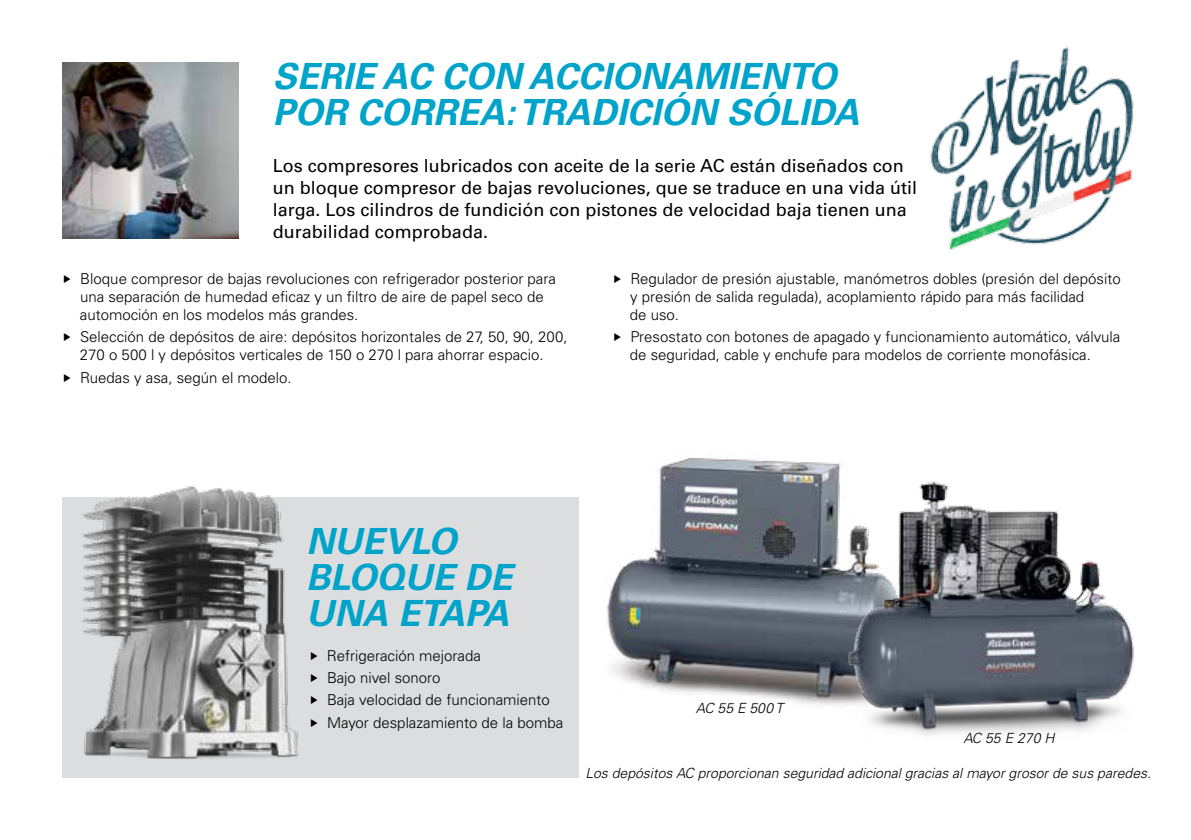
<style>
.page{position:relative;width:1191px;height:840px;background:#fff}
.page>*{position:absolute;margin:0;border:0;box-sizing:border-box;transform-origin:0 0}
.t1{font:italic 700 36px/36px "Univers LT Std";color:#00a3c9}
.t2{font:18px/22px "Univers LT Std";color:#000}
.t3{font:300 15px/18px "Univers LT Std";color:#000}
.t4{font:italic 300 14px "Univers LT Std";color:#000}
</style>
<div class="page">
<div style="left:62px;top:496px;width:516px;height:281px;background:#dcddde"></div>
<img style="left:62px;top:62px;width:176px;height:176px">
<img style="left:570px;top:458px;width:272px;height:285px">
<img style="left:62px;top:485px;width:271px;height:274px">
<img style="left:830px;top:470px;width:304px;height:271px">
<img style="left:930px;top:46px;width:204px;height:205px">
<svg style="left:311px;top:651px;width:6px;height:8px"></svg>
<svg style="left:311px;top:673px;width:6px;height:8px"></svg>
<svg style="left:311px;top:695px;width:6px;height:9px"></svg>
<svg style="left:311px;top:718px;width:6px;height:8px"></svg>
<h1 class="t1" style="left:273px;top:58px;width:588px">SERIE AC CON ACCIONAMIENTO<br>POR CORREA: TRADICIÓN SÓLIDA</h1>
<p class="t2" style="left:273px;top:155px;width:645px">Los compresores lubricados con aceite de la serie AC están diseñados con un bloque compresor de bajas revoluciones, que se traduce en una vida útil larga. Los cilindros de fundición con pistones de velocidad baja tienen una durabilidad comprobada.</p>
<p class="t3" style="left:80px;top:269px;width:477px">Bloque compresor de bajas revoluciones con refrigerador posterior para una separación de humedad eficaz y un filtro de aire de papel seco de automoción en los modelos más grandes.</p>
<p class="t3" style="left:80px;top:328px;width:489px">Selección de depósitos de aire: depósitos horizontales de 27, 50, 90, 200,<br>270 o 500 l y depósitos verticales de 150 o 270 l para ahorrar espacio.</p>
<p class="t3" style="left:80px;top:368px;width:213px">Ruedas y asa, según el modelo.</p>
<p class="t3" style="left:630px;top:269px;width:492px">Regulador de presión ajustable, manómetros dobles (presión del depósito y presión de salida regulada), acoplamiento rápido para más facilidad<br>de uso.</p>
<p class="t3" style="left:630px;top:328px;width:492px">Presostato con botones de apagado y funcionamiento automático, válvula de seguridad, cable y enchufe para modelos de corriente monofásica.</p>
<h1 class="t1" style="left:306px;top:523px;width:208px">NUEVLO<br>BLOQUE DE<br>UNA ETAPA</h1>
<p class="t3" style="left:327px;top:644px;width:238px;line-height:22.2px">Refrigeración mejorada<br>Bajo nivel sonoro<br>Baja velocidad de funcionamiento<br>Mayor desplazamiento de la bomba</p>
<p class="t4" style="left:696px;top:699px;width:89px">AC 55 E 500 T</p>
<p class="t4" style="left:963px;top:729px;width:93px">AC 55 E 270 H</p>
<p class="t4" style="left:585px;top:763px;width:567px">Los depósitos AC proporcionan seguridad adicional gracias al mayor grosor de sus paredes.</p>
</div>
